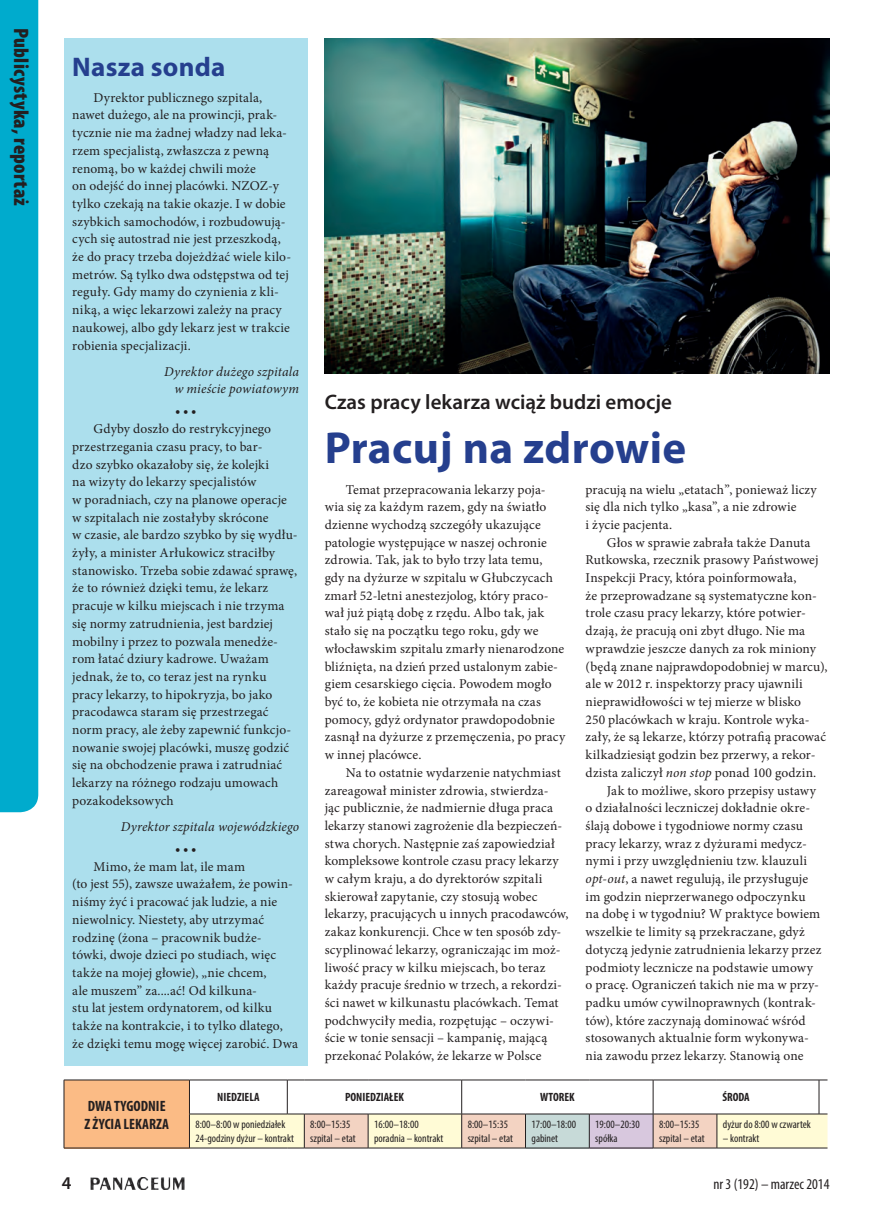
<style>
.page{position:relative;width:872px;height:1212px;background:#fff}
.page>*{position:absolute;margin:0;border:0;box-sizing:border-box;transform-origin:0 0}
.P_Tytuł_średni_30{font:700 45px "Myriad Pro";letter-spacing:.01em;color:#253f8e}
.P_Tytuł_mały_18{font:700 27px "Myriad Pro";letter-spacing:.01em;color:#253f8e}
.P_Nadtytuł{font:600 21px "Myriad Pro";color:#231f20}
.t1{font:900 condensed 21px "Myriad Pro";letter-spacing:.015em;color:#231f20}
.t2{font:600 18px "Myriad Pro";color:#231f20}
.P_Konferencje{font:700 condensed 15px/18px "Myriad Pro";color:#231f20}
.t3{font:condensed 15px "Myriad Pro";color:#231f20}
.P_Tekst{font:13.5px/17.7px "Minion Pro";letter-spacing:.01em;color:#231f20}
.P_Podpis_autora{font:italic 13.5px/17.7px "Minion Pro";letter-spacing:.01em;color:#231f20;text-align:right}
.P_Kropki{font:700 13.5px "Minion Pro";color:#231f20}
.P_Konferencje-2{font:700 condensed 12px "Myriad Pro";color:#231f20}
.P_Konferencje-3{font:condensed 11.25px/13.5px "Myriad Pro";color:#231f20}
.s1{font-style:italic}
</style>
<div class="page">
<img style="left:90px;top:1177px;width:95px;height:12px">
<div style="left:0;top:0;width:38px;height:812px;background:#00abcd"></div>
<div style="left:64px;top:38px;width:244px;height:1028px;background:#acdfed"></div>
<div style="left:64px;top:1080px;width:125px;height:68px;background:#fbbb85"></div>
<hr style="left:64px;top:1148px;width:125px;height:1px;background:#231f20">
<hr style="left:64px;top:1080px;width:125px;height:1px;background:#231f20">
<hr style="left:64px;top:1080px;width:1px;height:34px;background:#231f20">
<hr style="left:189px;top:1080px;width:98px;height:1px;background:#231f20">
<hr style="left:189px;top:1080px;width:1px;height:34px;background:#231f20">
<svg style="left:288px;top:1080px;width:16px;height:1px"></svg>
<hr style="left:287px;top:1080px;width:1px;height:34px;background:#231f20">
<hr style="left:304px;top:1080px;width:64px;height:1px;background:#231f20">
<hr style="left:368px;top:1080px;width:94px;height:1px;background:#231f20">
<hr style="left:462px;top:1080px;width:63px;height:1px;background:#231f20">
<hr style="left:461px;top:1080px;width:1px;height:34px;background:#231f20">
<hr style="left:525px;top:1080px;width:64px;height:1px;background:#231f20">
<hr style="left:589px;top:1080px;width:64px;height:1px;background:#231f20">
<hr style="left:653px;top:1080px;width:64px;height:1px;background:#231f20">
<hr style="left:653px;top:1080px;width:1px;height:34px;background:#231f20">
<hr style="left:717px;top:1080px;width:102px;height:1px;background:#231f20">
<hr style="left:818px;top:1080px;width:1px;height:34px;background:#231f20">
<hr style="left:64px;top:1114px;width:1px;height:34px;background:#231f20">
<svg style="left:189px;top:1114px;width:638px;height:35px;background:#e6dbc7"></svg>
<img style="left:325px;top:38px;width:504px;height:336px">
<h3 class="t1" style="left:34px;top:28px;width:180px;rotate:90deg">Publicystyka, reportaż</h3>
<p class="P_Tytuł_mały_18" style="left:72px;top:49px;width:155px">Nasza sonda</p>
<p class="P_Tekst" style="left:72px;top:89px;width:220px;text-indent:21px">Dyrektor publicznego szpitala, nawet dużego, ale na prowincji, prak&shy;tycznie nie ma żadnej władzy nad leka&shy;rzem specjalistą, zwłaszcza z pewną renomą, bo w każdej chwili może<br>on odejść do innej placówki. NZOZ-y tylko czekają na takie okazje. I w dobie szybkich samochodów, i rozbudowują&shy;cych się autostrad nie jest przeszkodą, że do pracy trzeba dojeżdżać wiele kilo&shy;metrów. Są tylko dwa odstępstwa od tej reguły. Gdy mamy do czynienia z kli&shy;niką, a więc lekarzowi zależy na pracy naukowej, albo gdy lekarz jest w trakcie robienia specjalizacji.</p>
<p class="P_Podpis_autora" style="left:164px;top:363px;width:136px">Dyrektor dużego szpitala w mieście powiatowym</p>
<p class="P_Kropki" style="left:175px;top:402px;width:23px">•••</p>
<p class="P_Tekst" style="left:72px;top:420px;width:227px;text-indent:21px">Gdyby doszło do restrykcyjnego przestrzegania czasu pracy, to bar-<br>dzo szybko okazałoby się, że kolejki<br>na wizyty do lekarzy specjalistów<br>w poradniach, czy na planowe operacje w szpitalach nie zostałyby skrócone<br>w czasie, ale bardzo szybko by się wydłu&shy;żyły, a minister Arłukowicz straciłby stanowisko. Trzeba sobie zdawać sprawę, że to również dzięki temu, że lekarz pracuje w kilku miejscach i nie trzyma się normy zatrudnienia, jest bardziej mobilny i przez to pozwala menedże&shy;rom łatać dziury kadrowe. Uważam jednak, że to, co teraz jest na rynku pracy lekarzy, to hipokryzja, bo jako pracodawca staram się przestrzegać norm pracy, ale żeby zapewnić funkcjo&shy;nowanie swojej placówki, muszę godzić się na obchodzenie prawa i zatrudniać lekarzy na różnego rodzaju umowach pozakodeksowych</p>
<p class="P_Podpis_autora" style="left:121px;top:818px;width:180px">Dyrektor szpitala wojewódzkiego</p>
<p class="P_Kropki" style="left:175px;top:839px;width:23px">•••</p>
<p class="P_Tekst" style="left:72px;top:857px;width:227px;text-indent:21px">Mimo, że mam lat, ile mam<br>(to jest 55), zawsze uważałem, że powin&shy;niśmy żyć i pracować jak ludzie, a nie niewolnicy. Niestety, aby utrzymać rodzinę (żona – pracownik budże&shy;tówki, dwoje dzieci po studiach, więc także na mojej głowie), „nie chcem,<br>ale muszem” za....ać! Od kilkuna-<br>stu lat jestem ordynatorem, od kilku także na kontrakcie, i to tylko dlatego,<br>że dzięki temu mogę więcej zarobić. Dwa</p>
<p class="P_Nadtytuł" style="left:325px;top:389px;width:349px">Czas pracy lekarza wciąż budzi emocje</p>
<p class="P_Tytuł_średni_30" style="left:325px;top:419px;width:363px">Pracuj na zdrowie</p>
<p class="P_Tekst" style="left:325px;top:480px;width:242px;text-indent:21px">Temat przepracowania lekarzy poja&shy;wia się za każdym razem, gdy na światło dzienne wychodzą szczegóły ukazujące patologie występujące w naszej ochronie zdrowia. Tak, jak to było trzy lata temu, gdy na dyżurze w szpitalu w Głubczycach zmarł 52-letni anestezjolog, który praco&shy;wał już piątą dobę z rzędu. Albo tak, jak stało się na początku tego roku, gdy we włocławskim szpitalu zmarły nienarodzone bliźnięta, na dzień przed ustalonym zabie&shy;giem cesarskiego cięcia. Powodem mogło być to, że kobieta nie otrzymała na czas pomocy, gdyż ordynator prawdopodobnie zasnął na dyżurze z przemęczenia, po pracy w innej placówce.</p>
<p class="P_Tekst" style="left:325px;top:764px;width:245px;text-indent:21px">Na to ostatnie wydarzenie natychmiast zareagował minister zdrowia, stwierdza-<br>jąc publicznie, że nadmiernie długa praca lekarzy stanowi zagrożenie dla bezpieczeń&shy;stwa chorych. Następnie zaś zapowiedział kompleksowe kontrole czasu pracy lekarzy w całym kraju, a do dyrektorów szpitali skierował zapytanie, czy stosują wobec lekarzy, pracujących u innych pracodawców, zakaz konkurencji. Chce w ten sposób zdy&shy;scyplinować lekarzy, ograniczając im moż&shy;liwość pracy w kilku miejscach, bo teraz każdy pracuje średnio w trzech, a rekordzi&shy;ści nawet w kilkunastu placówkach. Temat podchwyciły media, rozpętując – oczywi&shy;ście w tonie sensacji – kampanię, mającą przekonać Polaków, że lekarze w Polsce</p>
<p class="P_Tekst" style="left:585px;top:480px;width:233px">pracują na wielu „etatach”, ponieważ liczy się dla nich tylko „kasa”, a nie zdrowie<br>i życie pacjenta.</p>
<p class="P_Tekst" style="left:585px;top:533px;width:243px;text-indent:21px">Głos w sprawie zabrała także Danuta Rutkowska, rzecznik prasowy Państwowej Inspekcji Pracy, która poinformowała,<br>że przeprowadzane są systematyczne kon&shy;trole czasu pracy lekarzy, które potwier&shy;dzają, że pracują oni zbyt długo. Nie ma wprawdzie jeszcze danych za rok miniony (będą znane najprawdopodobniej w marcu), ale w 2012 r. inspektorzy pracy ujawnili nieprawidłowości w tej mierze w blisko<br>250 placówkach w kraju. Kontrole wyka&shy;zały, że są lekarze, którzy potrafią pracować kilkadziesiąt godzin bez przerwy, a rekor&shy;dzista zaliczył <span class="s1">non stop</span> ponad 100 godzin.</p>
<p class="P_Tekst" style="left:585px;top:781px;width:237px;text-indent:21px">Jak to możliwe, skoro przepisy ustawy o działalności leczniczej dokładnie okre&shy;ślają dobowe i tygodniowe normy czasu pracy lekarzy, wraz z dyżurami medycz&shy;nymi i przy uwzględnieniu tzw. klauzuli <span class="s1">opt-out</span>, a nawet regulują, ile przysługuje im godzin nieprzerwanego odpoczynku na dobę i w tygodniu? W praktyce bowiem wszelkie te limity są przekraczane, gdyż dotyczą jedynie zatrudnienia lekarzy przez podmioty lecznicze na podstawie umowy o pracę. Ograniczeń takich nie ma w przy&shy;padku umów cywilnoprawnych (kontrak&shy;tów), które zaczynają dominować wśród stosowanych aktualnie form wykonywa&shy;nia zawodu przez lekarzy. Stanowią one</p>
<p class="P_Konferencje" style="left:84px;top:1096px;width:86px">DWA TYGODNIE<br>Z ŻYCIA LEKARZA</p>
<p class="P_Konferencje-2" style="left:217px;top:1090px;width:44px">NIEDZIELA</p>
<p class="P_Konferencje-2" style="left:345px;top:1090px;width:60px">PONIEDZIAŁEK</p>
<p class="P_Konferencje-2" style="left:540px;top:1090px;width:36px">WTOREK</p>
<p class="P_Konferencje-2" style="left:722px;top:1090px;width:29px">ŚRODA</p>
<p class="P_Konferencje-3" style="left:195px;top:1118px;width:100px">8:00–8:00 w poniedziałek<br>24-godziny dyżur – kontrakt</p>
<p class="P_Konferencje-3" style="left:310px;top:1118px;width:47px">8:00–15:35 szpital – etat</p>
<p class="P_Konferencje-3" style="left:374px;top:1118px;width:71px">16:00–18:00 poradnia – kontrakt</p>
<p class="P_Konferencje-3" style="left:468px;top:1118px;width:47px">8:00–15:35 szpital – etat</p>
<p class="P_Konferencje-3" style="left:531px;top:1118px;width:46px">17:00–18:00 gabinet</p>
<p class="P_Konferencje-3" style="left:595px;top:1118px;width:46px">19:00–20:30 spółka</p>
<p class="P_Konferencje-3" style="left:659px;top:1118px;width:47px">8:00–15:35 szpital – etat</p>
<p class="P_Konferencje-3" style="left:723px;top:1118px;width:89px">dyżur do 8:00 w czwartek</p>
<p class="P_Konferencje-3" style="left:723px;top:1131px;width:38px">– kontrakt</p>
<p class="t2" style="left:62px;top:1172px;width:11px">4</p>
<p class="t3" style="left:713px;top:1175px;width:117px">nr 3 (192) – marzec 2014</p>
</div>
